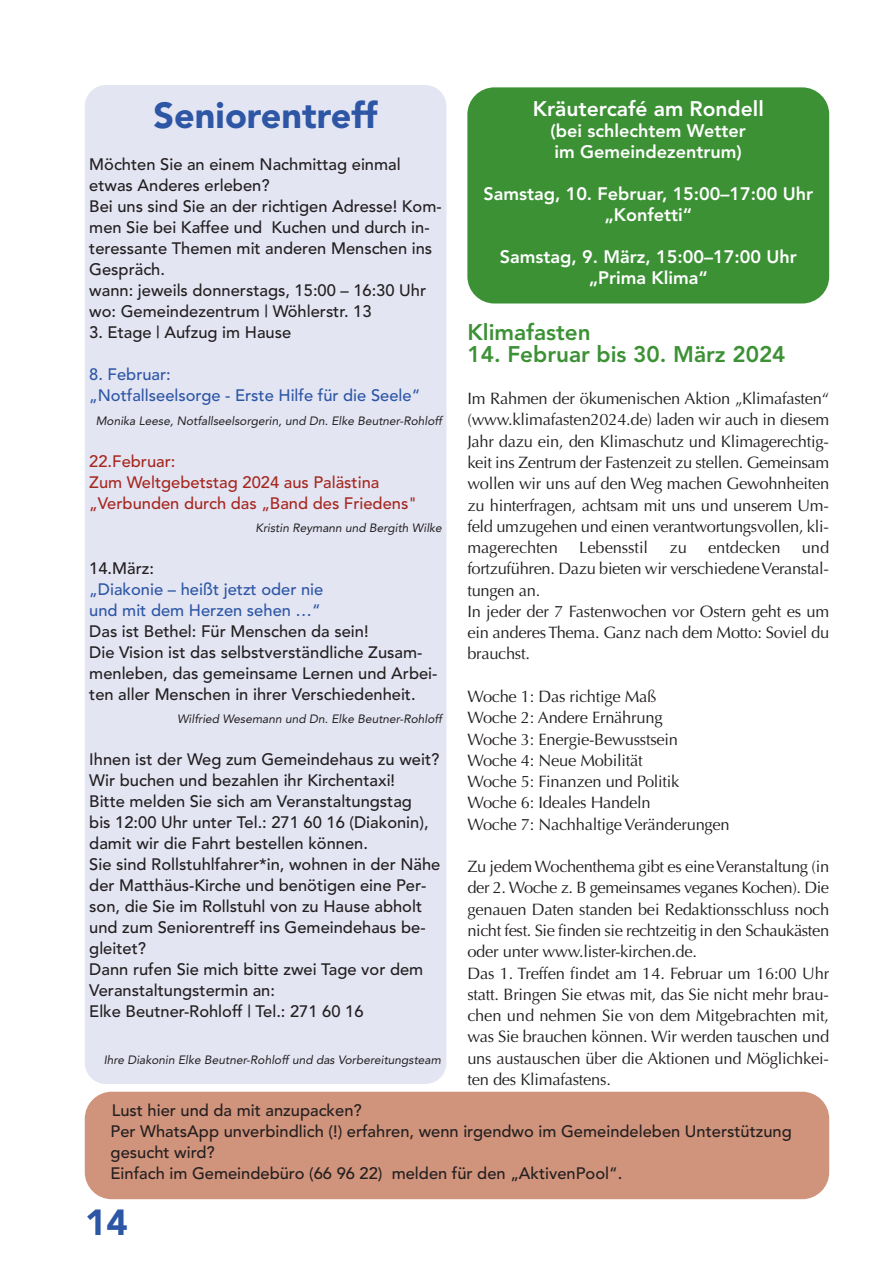
<style>
.page{position:relative;width:893px;height:1263px;background:#fff}
.page>*{position:absolute;margin:0;border:0;box-sizing:border-box;transform-origin:0 0}
.t1{font:900 36px "Avenir";color:#2d56a5}
.t2{font:800 22.5px "Avenir";color:#3c9135}
.t3{font:800 21px "Avenir";color:#fff}
.t4{font:800 18px/21px "Avenir";color:#fff;text-align:center}
.t5{font:16.5px/21.3px "Optima";letter-spacing:-.015em;color:#231f20}
.t6{font:500 16.5px/21px "Avenir";color:#231f20}
.t7{font:500 16.5px/21px "Avenir";color:#2d56a5}
.t8{font:500 16.5px/21px "Avenir";color:#a6271f}
.t9{font:italic 12px "Avenir";color:#231f20}
</style>
<div class="page">
<div style="left:85px;top:1092px;width:744px;height:107px;background:#d0937b;border-radius:27px"></div>
<div style="left:85px;top:85px;width:361px;height:999px;background:#e3e5f3;border-radius:21px"></div>
<div style="left:467px;top:87px;width:362px;height:216px;background:#3c9135;border-radius:27px"></div>
<h1 class="t1" style="left:154px;top:84px;width:225px">Seniorentreff</h1>
<p class="t6" style="left:89px;top:153px;width:354px">Möchten Sie an einem Nachmittag einmal etwas Anderes erleben?<br>Bei uns sind Sie an der richtigen Adresse! Kom&shy;men Sie bei Kaffee und Kuchen und durch in&shy;teressante Themen mit anderen Menschen ins Gespräch.<br>wann: jeweils donnerstags, 15:00 – 16:30 Uhr wo: Gemeindezentrum | Wöhlerstr. 13</p>
<p class="t6" style="left:89px;top:321px;width:204px">3. Etage | Aufzug im Hause</p>
<p class="t7" style="left:89px;top:363px;width:332px">8. Februar:<br>„Notfallseelsorge - Erste Hilfe für die Seele“</p>
<p class="t9" style="left:96px;top:414px;width:348px">Monika Leese, Notfallseelsorgerin, und Dn. Elke Beutner-Rohloff</p>
<p class="t8" style="left:89px;top:450px;width:329px">22.Februar:<br>Zum Weltgebetstag 2024 aus Palästina „Verbunden durch das „Band des Friedens"</p>
<p class="t9" style="left:255px;top:520px;width:188px">Kristin Reymann und Bergith Wilke</p>
<p class="t6" style="left:89px;top:557px;width:66px">14.März:</p>
<p class="t7" style="left:89px;top:578px;width:236px">„Diakonie – heißt jetzt oder nie und mit dem Herzen sehen …“</p>
<p class="t6" style="left:89px;top:620px;width:350px">Das ist Bethel: Für Menschen da sein!<br>Die Vision ist das selbstverständliche Zusam&shy;menleben, das gemeinsame Lernen und Arbei&shy;ten aller Menschen in ihrer Verschiedenheit.</p>
<p class="t9" style="left:177px;top:712px;width:266px">Wilfried Wesemann und Dn. Elke Beutner-Rohloff</p>
<p class="t6" style="left:89px;top:748px;width:353px">Ihnen ist der Weg zum Gemeindehaus zu weit?<br>Wir buchen und bezahlen ihr Kirchentaxi!<br>Bitte melden Sie sich am Veranstaltungstag<br>bis 12:00 Uhr unter Tel.: 271 60 16 (Diakonin), damit wir die Fahrt bestellen können.<br>Sie sind Rollstuhlfahrer*in, wohnen in der Nähe der Matthäus-Kirche und benötigen eine Per&shy;son, die Sie im Rollstuhl von zu Hause abholt und zum Seniorentreff ins Gemeindehaus be&shy;gleitet?<br>Dann rufen Sie mich bitte zwei Tage vor dem Veranstaltungstermin an:<br>Elke Beutner-Rohloff | Tel.: 271 60 16</p>
<p class="t9" style="left:104px;top:1052px;width:339px">Ihre Diakonin Elke Beutner-Rohloff und das Vorbereitungsteam</p>
<p class="t3" style="left:533px;top:89px;width:233px">Kräutercafé am Rondell</p>
<p class="t4" style="left:551px;top:119px;width:197px;text-align:left">(bei schlechtem Wetter im Gemeindezentrum)</p>
<p class="t4" style="left:483px;top:182px;width:331px">Samstag, 10. Februar, 15:00–17:00 Uhr „Konfetti“</p>
<p class="t4" style="left:500px;top:245px;width:298px">Samstag, 9. März, 15:00–17:00 Uhr „Prima Klima“</p>
<h2 class="t2" style="left:467px;top:312px;width:125px">Klimafasten</h2>
<h2 class="t2" style="left:467px;top:333px;width:320px">14. Februar bis 30. März 2024</h2>
<p class="t5" style="left:467px;top:388px;width:363px;text-align:justify">Im Rahmen der ökumenischen Aktion „Klimafasten“ (www.klimafasten2024.de) laden wir auch in diesem Jahr dazu ein, den Klimaschutz und Klimagerechtig&shy;keit ins Zentrum der Fastenzeit zu stellen. Gemeinsam wollen wir uns auf den Weg machen Gewohnheiten zu hinterfragen, achtsam mit uns und unserem Um&shy;feld umzugehen und einen verantwortungsvollen, kli&shy;magerechten</p>
<p class="t5" style="left:467px;top:537px;width:363px;text-indent:334px">und fortzuführen. Dazu bieten wir verschiedeneVeranstal&shy;tungen an.<br>In jeder der 7 Fastenwochen vor Ostern geht es um ein anderes Thema. Ganz nach dem Motto: Soviel du brauchst.</p>
<p class="t5" style="left:467px;top:686px;width:264px">Woche 1: Das richtige Maß<br>Woche 2: Andere Ernährung<br>Woche 3: Energie-Bewusstsein<br>Woche 4: Neue Mobilität<br>Woche 5: Finanzen und Politik<br>Woche 6: Ideales Handeln<br>Woche 7: Nachhaltige Veränderungen</p>
<p class="t5" style="left:467px;top:856px;width:363px">Zu jedem Wochenthema gibt es eineVeranstaltung (in der 2. Woche z. B gemeinsames veganes Kochen). Die genauen Daten standen bei Redaktionsschluss noch nicht fest. Sie finden sie rechtzeitig in den Schaukästen oder unter www.lister-kirchen.de.<br>Das 1. Treffen findet am 14. Februar um 16:00 Uhr statt. Bringen Sie etwas mit, das Sie nicht mehr brau&shy;chen und nehmen Sie von dem Mitgebrachten mit, was Sie brauchen können. Wir werden tauschen und uns austauschen über die Aktionen und Möglichkei&shy;ten des Klimafastens.</p>
<p class="t5" style="left:579px;top:537px;width:70px">Lebensstil</p>
<p class="t5" style="left:669px;top:537px;width:19px">zu</p>
<p class="t5" style="left:708px;top:537px;width:74px">entdecken</p>
<p class="t6" style="left:110px;top:1098px;width:683px">Lust hier und da mit anzupacken?<br>Per WhatsApp unverbindlich (!) erfahren, wenn irgendwo im Gemeindeleben Unterstützung gesucht wird?<br>Einfach im Gemeindebüro (66 96 22) melden für den „AktivenPool“.</p>
<h1 class="t1" style="left:85px;top:1192px;width:44px">14</h1>
</div>
